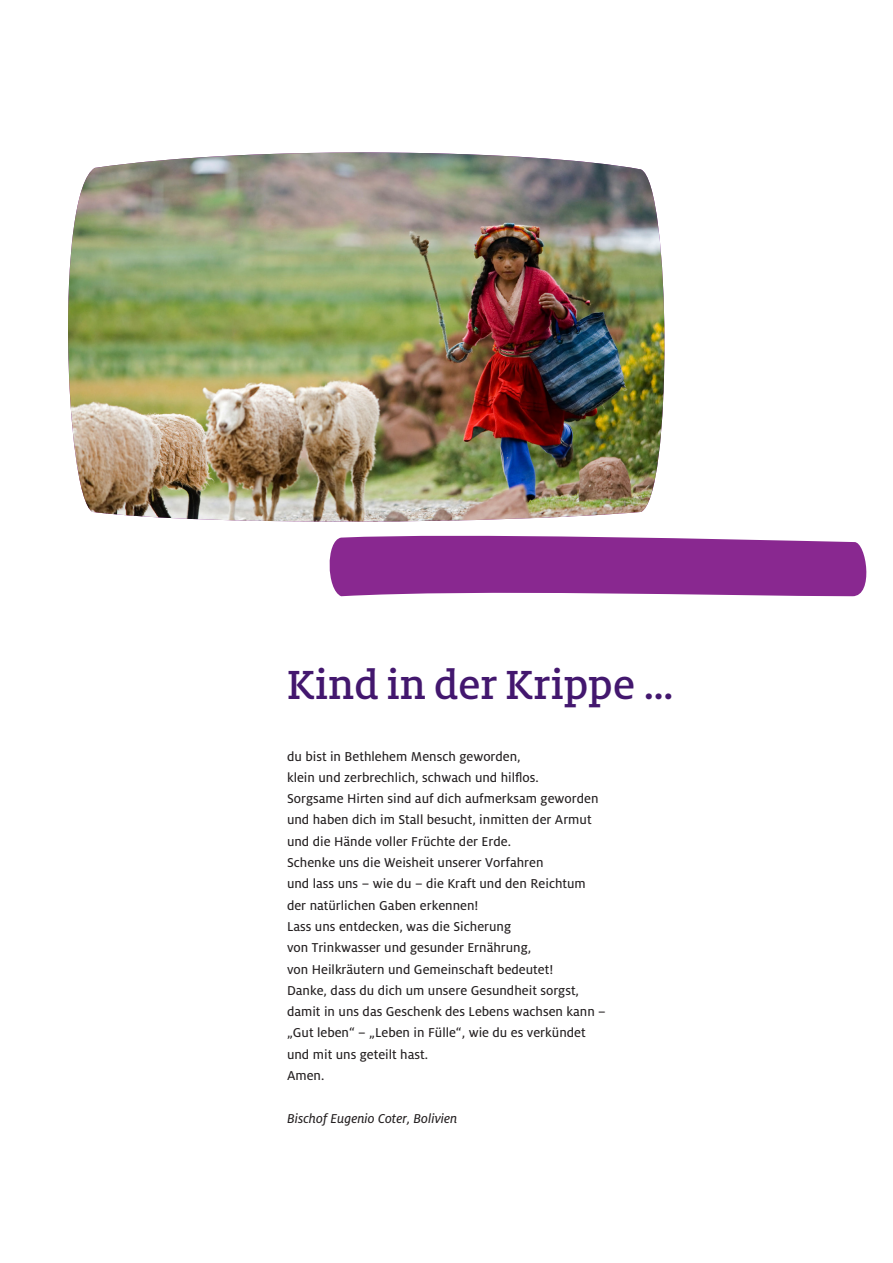
<style>
.page{position:relative;width:893px;height:1263px;background:#fff}
.page>*{position:absolute;margin:0;border:0;box-sizing:border-box;transform-origin:0 0}
._1_3_1_HEAD_SANS_LIG{font:500 45px "Milo Slab Pro";color:#43176e}
.ParaStyle05_Leading{font:14.25px "Milo OT Text";color:#231f20}
.ParaStyle13_Leading{font:14.25px "Milo OT Text Ita";color:#231f20}
</style>
<div class="page">
<img style="left:68px;top:152px;width:596px;height:370px">
<svg style="left:329px;top:535px;width:538px;height:61px;background:#933a99"></svg>
<p class="_1_3_1_HEAD_SANS_LIG" style="left:287px;top:657px;width:388px">Kind in der Krippe …</p>
<p class="ParaStyle05_Leading" style="left:287px;top:748px;width:235px">du bist in Bethlehem Mensch geworden,</p>
<p class="ParaStyle05_Leading" style="left:287px;top:769px;width:253px">klein und zerbrechlich, schwach und hilflos.</p>
<p class="ParaStyle05_Leading" style="left:287px;top:791px;width:313px">Sorgsame Hirten sind auf dich aufmerksam geworden</p>
<p class="ParaStyle05_Leading" style="left:287px;top:812px;width:306px">und haben dich im Stall besucht, inmitten der Armut</p>
<p class="ParaStyle05_Leading" style="left:287px;top:833px;width:225px">und die Hände voller Früchte der Erde.</p>
<p class="ParaStyle05_Leading" style="left:287px;top:855px;width:258px">Schenke uns die Weisheit unserer Vorfahren</p>
<p class="ParaStyle05_Leading" style="left:287px;top:876px;width:300px">und lass uns – wie du – die Kraft und den Reichtum</p>
<p class="ParaStyle05_Leading" style="left:287px;top:897px;width:193px">der natürlichen Gaben erkennen!</p>
<p class="ParaStyle05_Leading" style="left:287px;top:919px;width:226px">Lass uns entdecken, was die Sicherung</p>
<p class="ParaStyle05_Leading" style="left:287px;top:940px;width:246px">von Trinkwasser und gesunder Ernährung,</p>
<p class="ParaStyle05_Leading" style="left:287px;top:961px;width:268px">von Heilkräutern und Gemeinschaft bedeutet!</p>
<p class="ParaStyle05_Leading" style="left:287px;top:982px;width:294px">Danke, dass du dich um unsere Gesundheit sorgst,</p>
<p class="ParaStyle05_Leading" style="left:287px;top:1004px;width:320px">damit in uns das Geschenk des Lebens wachsen kann –</p>
<p class="ParaStyle05_Leading" style="left:287px;top:1025px;width:300px">„Gut leben“ – „Leben in Fülle“, wie du es verkündet</p>
<p class="ParaStyle05_Leading" style="left:287px;top:1046px;width:143px">und mit uns geteilt hast.</p>
<p class="ParaStyle05_Leading" style="left:287px;top:1068px;width:39px">Amen.</p>
<p class="ParaStyle13_Leading" style="left:287px;top:1110px;width:172px">Bischof Eugenio Coter, Bolivien</p>
</div>
